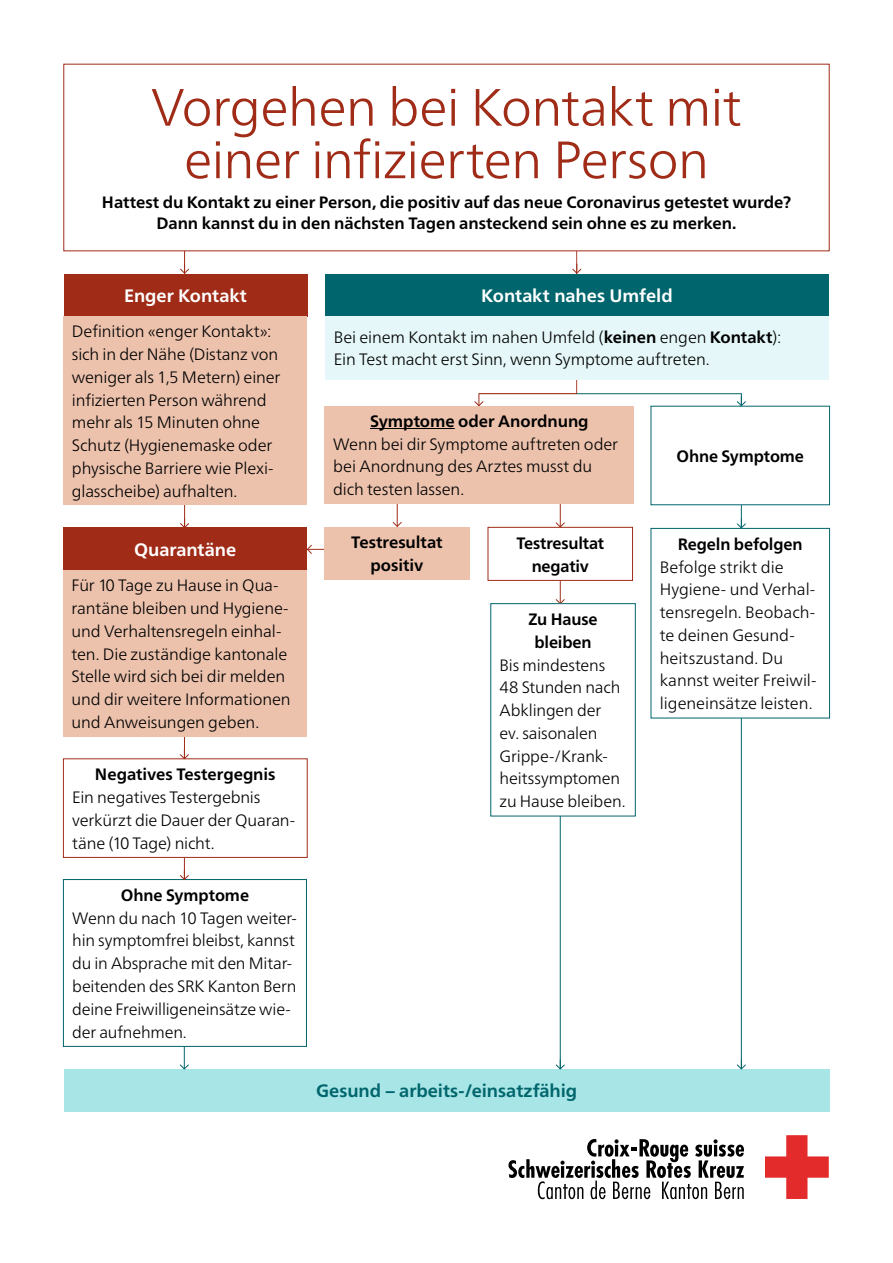
<style>
.page{position:relative;width:893px;height:1263px;background:#fff}
.page>*{position:absolute;margin:0;border:0;box-sizing:border-box;transform-origin:0 0}
.t1{font:300 52.5px/52.5px "Frutiger Neue LTW1 G";letter-spacing:-.015em;color:#a02c18;text-align:center}
.t2{font:700 18px "Frutiger Neue LTW1 G";letter-spacing:-.005em;color:#fff}
.t3{font:700 18px "Frutiger Neue LTW1 G";color:#00656c}
.t4{font:300 16.5px/22.8px "Frutiger Neue LTW1 G";letter-spacing:-.01em;color:#000}
.t5{font:700 16.5px/22.8px "Frutiger Neue LTW1 G";letter-spacing:-.005em;color:#000;text-align:center}
.s1{font-weight:700}
</style>
<div class="page">
<svg style="left:555px;top:598px;width:10px;height:5px"></svg>
<hr style="left:560px;top:573px;width:1px;height:30px;background:#a02c18">
<div style="left:488px;top:527px;width:145px;height:54px;border:1px solid #a02c18"></div>
<svg style="left:765px;top:1135px;width:64px;height:64px"></svg>
<svg style="left:508px;top:1139px;width:236px;height:60px"></svg>
<hr style="left:184px;top:223px;width:1px;height:52px;background:#a02c18">
<hr style="left:184px;top:302px;width:1px;height:741px;background:#a02c18">
<hr style="left:741px;top:495px;width:1px;height:579px;background:#00656c">
<hr style="left:560px;top:790px;width:1px;height:284px;background:#00656c">
<div style="left:64px;top:1069px;width:765px;height:42px;background:#a7e5e6"></div>
<div style="left:325px;top:274px;width:504px;height:42px;background:#00656c"></div>
<div style="left:325px;top:316px;width:504px;height:64px;background:#e5f7f8"></div>
<div style="left:651px;top:528px;width:178px;height:190px;background:#fff"></div>
<div style="left:651px;top:528px;width:179px;height:190px;border:1px solid #00656c"></div>
<div style="left:63px;top:759px;width:244px;height:98px;background:#fff"></div>
<div style="left:63px;top:758px;width:245px;height:100px;border:1px solid #a02c18"></div>
<svg style="left:179px;top:1047px;width:10px;height:23px"></svg>
<svg style="left:180px;top:264px;width:9px;height:10px"></svg>
<svg style="left:179px;top:518px;width:11px;height:10px"></svg>
<svg style="left:179px;top:749px;width:11px;height:11px"></svg>
<svg style="left:307px;top:544px;width:6px;height:10px"></svg>
<hr style="left:308px;top:549px;width:39px;height:1px;background:#a02c18">
<hr style="left:560px;top:496px;width:1px;height:31px;background:#a02c18">
<svg style="left:555px;top:522px;width:11px;height:6px"></svg>
<svg style="left:474px;top:250px;width:273px;height:173px"></svg>
<svg style="left:736px;top:1059px;width:10px;height:11px"></svg>
<svg style="left:736px;top:518px;width:11px;height:11px"></svg>
<svg style="left:555px;top:1059px;width:10px;height:11px"></svg>
<div style="left:64px;top:274px;width:243px;height:42px;background:#a02c18"></div>
<div style="left:63px;top:316px;width:244px;height:189px;background:#ecc2ad"></div>
<div style="left:63px;top:528px;width:244px;height:42px;background:#a02c18"></div>
<div style="left:63px;top:570px;width:244px;height:166px;background:#ecc2ad"></div>
<div style="left:324px;top:527px;width:145px;height:52px;background:#ecc2ad"></div>
<div style="left:63px;top:879px;width:243px;height:167px;background:#fff"></div>
<div style="left:63px;top:879px;width:244px;height:168px;border:1px solid #00656c"></div>
<svg style="left:179px;top:870px;width:11px;height:10px"></svg>
<svg style="left:392px;top:521px;width:10px;height:6px"></svg>
<hr style="left:397px;top:487px;width:1px;height:39px;background:#a02c18">
<div style="left:325px;top:406px;width:309px;height:98px;background:#ecc2ad"></div>
<hr style="left:370px;top:428px;width:85px;height:1px;background:#000">
<div style="left:491px;top:604px;width:144px;height:212px;background:#fff"></div>
<div style="left:490px;top:603px;width:146px;height:213px;border:1px solid #00656c"></div>
<h1 class="t1" style="left:151px;top:81px;width:592px">Vorgehen bei Kontakt mit einer infizierten Person</h1>
<p class="t5" style="left:102px;top:192px;width:691px;line-height:21px">Hattest du Kontakt zu einer Person, die positiv auf das neue Coronavirus getestet wurde?<br>Dann kannst du in den nächsten Tagen ansteckend sein ohne es zu merken.</p>
<p class="t2" style="left:124px;top:285px;width:124px">Enger Kontakt</p>
<p class="t4" style="left:72px;top:320px;width:210px">Definition «enger Kontakt»: sich in der Nähe (Distanz von weniger als 1,5 Metern) einer infizierten Person während mehr als 15 Minuten ohne<br>Schutz (Hygienemaske oder physische Barriere wie Plexi&shy;glasscheibe) aufhalten.</p>
<p class="t2" style="left:134px;top:539px;width:104px">Quarantäne</p>
<p class="t4" style="left:72px;top:574px;width:221px">Für 10 Tage zu Hause in Qua&shy;rantäne bleiben und Hygiene&shy;und Verhaltensregeln einhal&shy;ten. Die zuständige kantonale<br>Stelle wird sich bei dir melden und dir weitere Informationen und Anweisungen geben.</p>
<p class="t5" style="left:95px;top:763px;width:182px">Negatives Testergegnis</p>
<p class="t4" style="left:72px;top:786px;width:224px">Ein negatives Testergebnis verkürzt die Dauer der Quaran&shy;täne (10 Tage) nicht.</p>
<p class="t5" style="left:121px;top:884px;width:130px">Ohne Symptome</p>
<p class="t4" style="left:72px;top:906px;width:226px">Wenn du nach 10 Tagen weiter&shy;hin symptomfrei bleibst, kannst du in Absprache mit den Mitar&shy;beitenden des SRK Kanton Bern deine Freiwilligeneinsätze wie&shy;der aufnehmen.</p>
<p class="t2" style="left:481px;top:285px;width:193px">Kontakt nahes Umfeld</p>
<p class="t4" style="left:334px;top:325px;width:449px">Bei einem Kontakt im nahen Umfeld (<span class="s1">keinen</span> engen <span class="s1">Kontakt</span>):<br>Ein Test macht erst Sinn, wenn Symptome auftreten.</p>
<p class="t5" style="left:370px;top:410px;width:220px">Symptome oder Anordnung</p>
<p class="t4" style="left:333px;top:432px;width:286px">Wenn bei dir Symptome auftreten oder bei Anordnung des Arztes musst du dich testen lassen.</p>
<p class="t5" style="left:351px;top:531px;width:93px">Testresultat positiv</p>
<p class="t5" style="left:516px;top:531px;width:89px">Testresultat negativ</p>
<p class="t5" style="left:528px;top:608px;width:71px">Zu Hause bleiben</p>
<p class="t4" style="left:500px;top:653px;width:127px">Bis mindestens<br>48 Stunden nach<br>Abklingen der<br>ev. saisonalen<br>Grippe-/Krank&shy;heitssymptomen zu Hause bleiben.</p>
<p class="t5" style="left:676px;top:444px;width:129px">Ohne Symptome</p>
<p class="t5" style="left:678px;top:533px;width:126px">Regeln befolgen</p>
<p class="t4" style="left:660px;top:555px;width:158px">Befolge strikt die<br>Hygiene- und Verhal&shy;tensregeln. Beobach&shy;te deinen Gesund&shy;heitszustand. Du kannst weiter Freiwil&shy;ligeneinsätze leisten.</p>
<p class="t3" style="left:316px;top:1080px;width:262px">Gesund – arbeits-/einsatzfähig</p>
</div>
